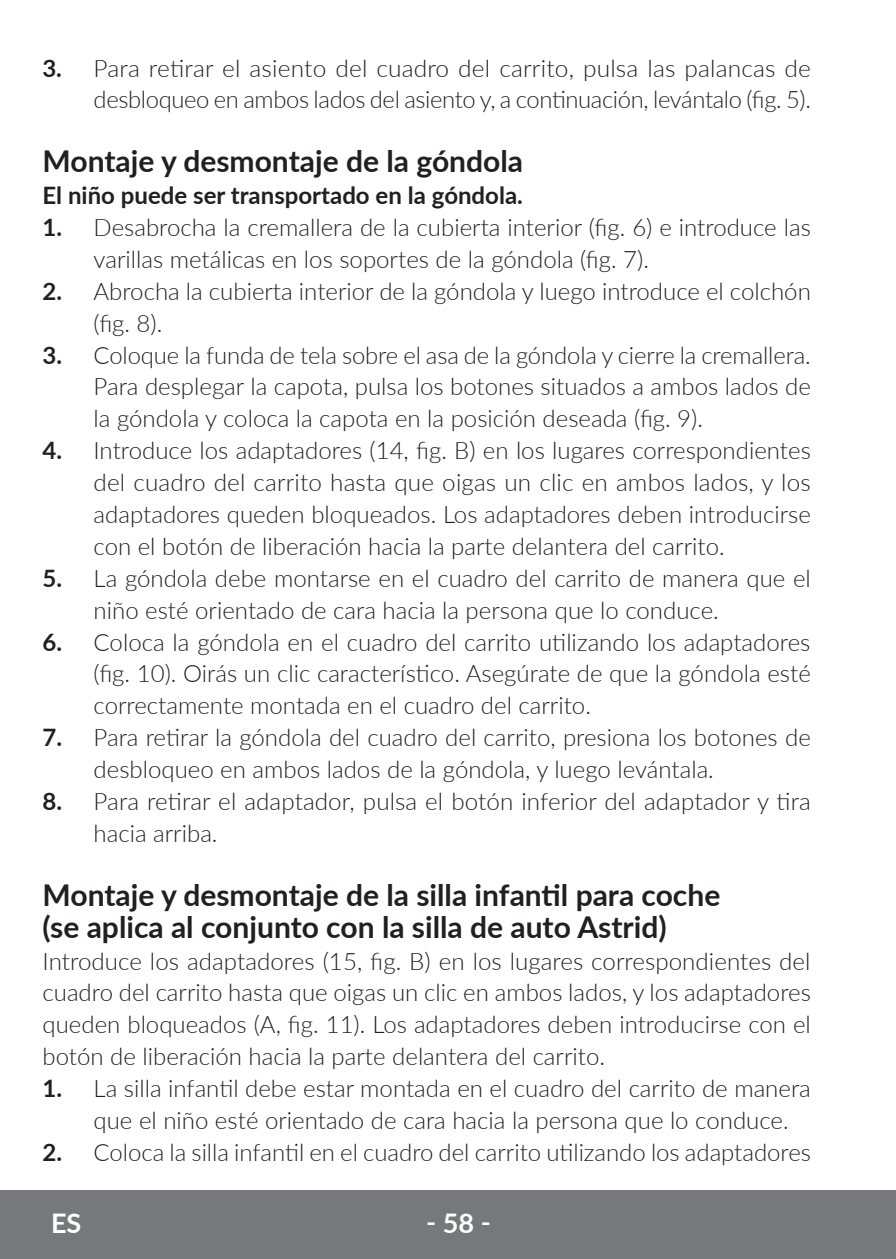
<style>
.page{position:relative;width:896px;height:1259px;background:#fff}
.page>*{position:absolute;margin:0;border:0;box-sizing:border-box;transform-origin:0 0}
.t1{font:700 30px/31.8px "Lato";color:#231f20}
.t2{font:700 27px "Lato";color:#fff}
.t3{font:300 24px/31.8px "Lato";color:#231f20}
.t4{font:700 24px "Lato";color:#231f20}
.s1{font-weight:700}
</style>
<div class="page">
<div style="left:0;top:1190px;width:895px;height:69px;background:#76787b"></div>
<p class="t3" style="left:43px;top:51px;width:770px;text-align:right"><span class="s1">3.</span> Para retirar el asiento del cuadro del carrito, pulsa las palancas de desbloqueo en ambos lados del asiento y, a continuación, levántalo (fig. 5).</p>
<p class="t1" style="left:43px;top:144px;width:482px">Montaje y desmontaje de la góndola</p>
<p class="t4" style="left:43px;top:178px;width:482px">El niño puede ser transportado en la góndola.</p>
<p class="t3" style="left:94px;top:211px;width:718px;text-indent:-51px"><span class="s1">1.</span> Desabrocha la cremallera de la cubierta interior (fig. 6) e introduce las varillas metálicas en los soportes de la góndola (fig. 7).</p>
<p class="t3" style="left:94px;top:274px;width:718px;text-indent:-51px"><span class="s1">2.</span> Abrocha la cubierta interior de la góndola y luego introduce el colchón (fig. 8).</p>
<p class="t3" style="left:94px;top:338px;width:718px;text-align:justify;text-indent:-51px"><span class="s1">3.</span> Coloque la funda de tela sobre el asa de la góndola y cierre la cremallera.<br>Para desplegar la capota, pulsa los botones situados a ambos lados de la góndola y coloca la capota en la posición deseada (fig. 9).</p>
<p class="t3" style="left:94px;top:434px;width:718px;text-align:justify;text-indent:-51px"><span class="s1">4.</span> Introduce los adaptadores (14, fig. B) en los lugares correspondientes del cuadro del carrito hasta que oigas un clic en ambos lados, y los adaptadores queden bloqueados. Los adaptadores deben introducirse con el botón de liberación hacia la parte delantera del carrito.</p>
<p class="t3" style="left:94px;top:561px;width:718px;text-indent:-51px"><span class="s1">5.</span> La góndola debe montarse en el cuadro del carrito de manera que el niño esté orientado de cara hacia la persona que lo conduce.</p>
<p class="t3" style="left:94px;top:625px;width:718px;text-align:justify;text-indent:-51px"><span class="s1">6.</span> Coloca la góndola en el cuadro del carrito utilizando los adaptadores (fig. 10). Oirás un clic característico. Asegúrate de que la góndola esté correctamente montada en el cuadro del carrito.</p>
<p class="t3" style="left:94px;top:721px;width:718px;text-indent:-51px"><span class="s1">7.</span> Para retirar la góndola del cuadro del carrito, presiona los botones de desbloqueo en ambos lados de la góndola, y luego levántala.</p>
<p class="t3" style="left:94px;top:785px;width:718px;text-indent:-51px"><span class="s1">8.</span> Para retirar el adaptador, pulsa el botón inferior del adaptador y tira hacia arriba.</p>
<p class="t1" style="left:43px;top:878px;width:679px">Montaje y desmontaje de la silla infantil para coche (se aplica al conjunto con la silla de auto Astrid)</p>
<p class="t3" style="left:43px;top:944px;width:769px;text-align:justify">Introduce los adaptadores (15, fig. B) en los lugares correspondientes del cuadro del carrito hasta que oigas un clic en ambos lados, y los adaptadores queden bloqueados (A, fig. 11). Los adaptadores deben introducirse con el botón de liberación hacia la parte delantera del carrito.</p>
<p class="t3" style="left:94px;top:1072px;width:718px;text-indent:-51px"><span class="s1">1.</span> La silla infantil debe estar montada en el cuadro del carrito de manera que el niño esté orientado de cara hacia la persona que lo conduce.</p>
<p class="t3" style="left:43px;top:1135px;width:769px"><span class="s1">2.</span> Coloca la silla infantil en el cuadro del carrito utilizando los adaptadores</p>
<p class="t2" style="left:51px;top:1203px;width:32px">ES</p>
<p class="t2" style="left:426px;top:1203px;width:66px">‑ 58 ‑</p>
</div>
